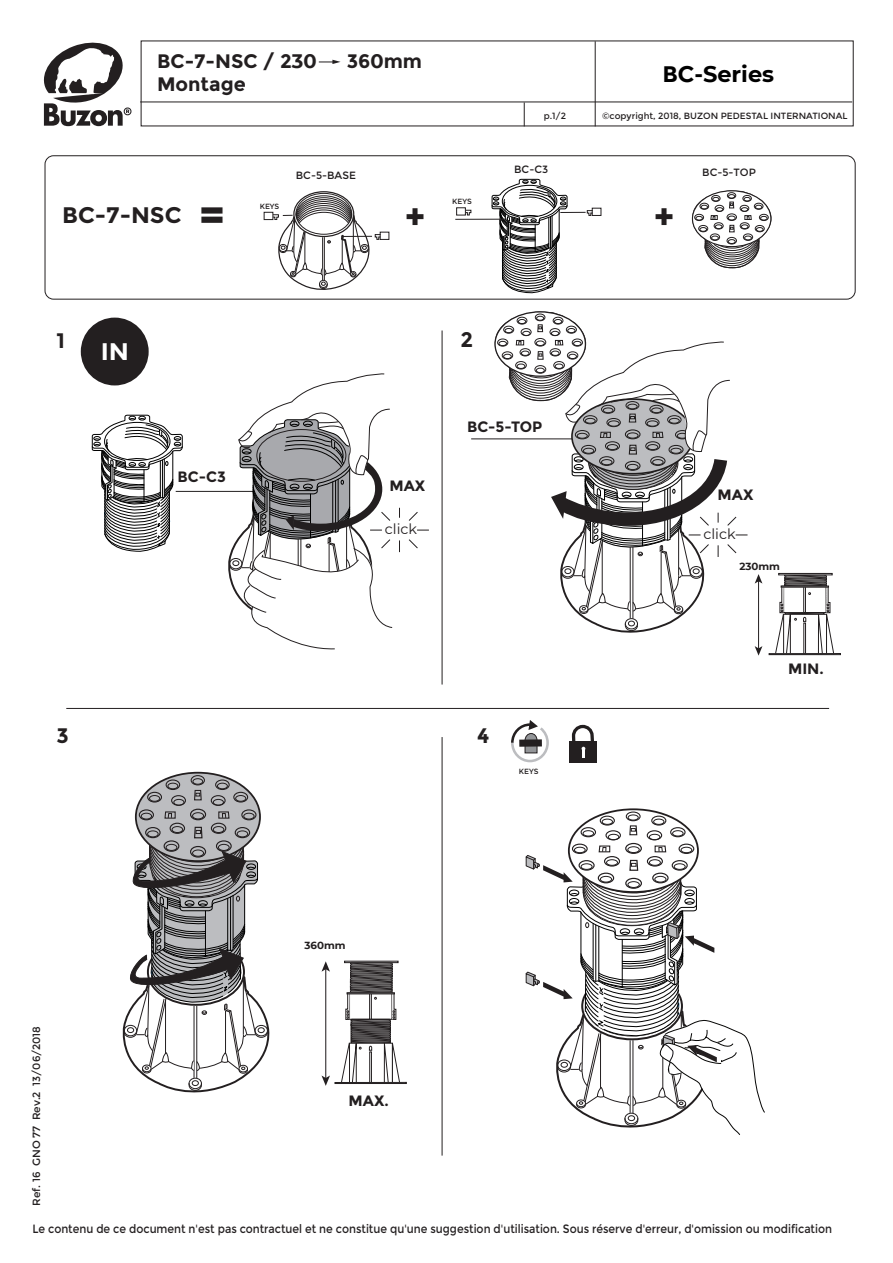
<style>
.page{position:relative;width:893px;height:1263px;background:#fff}
.page>*{position:absolute;margin:0;border:0;box-sizing:border-box;transform-origin:0 0}
.t1{font:900 31.65px "Arial";color:#231f20}
.t2{font:700 24px "Montserrat";color:#fff}
.t3{font:700 22.5px "Montserrat";color:#000}
.t4{font:700 22.5px "Montserrat";color:#231f20}
.t5{font:700 21px "Montserrat";color:#231f20}
.t6{font:700 19.5px "Montserrat";color:#231f20}
.t7{font:700 15px "Montserrat";color:#231f20}
.t8{font:14.25px "Montserrat";color:#231f20}
.t9{font:12px "Montserrat";color:#231f20;scale:.9 1}
.t10{font:10.5px "Montserrat";color:#231f20}
.t11{font:700 10.2px "Montserrat";color:#231f20}
.t12{font:9px "Montserrat";color:#231f20}
.t13{font:7.5px "Montserrat";color:#231f20}
.s1{font-family:"Arial";font-weight:900;font-size:39.45px}
</style>
<div class="page">
<hr style="left:140px;top:102px;width:712px;height:1px;background:#231f20">
<hr style="left:595px;top:41px;width:1px;height:85px;background:#231f20">
<svg style="left:524px;top:102px;width:1px;height:24px"></svg>
<svg style="left:43px;top:42px;width:88px;height:84px"></svg>
<hr style="left:442px;top:330px;width:1px;height:354px;background:#231f20">
<hr style="left:442px;top:737px;width:1px;height:418px;background:#231f20">
<hr style="left:66px;top:708px;width:763px;height:1px;background:#231f20">
<div style="left:570px;top:741px;width:27px;height:22px;background:#231f20"></div>
<svg style="left:571px;top:724px;width:23px;height:34px"></svg>
<hr style="left:758px;top:581px;width:1px;height:68px;background:#231f20">
<svg style="left:755px;top:646px;width:7px;height:10px"></svg>
<svg style="left:755px;top:574px;width:7px;height:10px"></svg>
<svg style="left:319px;top:60px;width:22px;height:4px"></svg>
<div style="left:45px;top:155px;width:811px;height:145px;border:1px solid #231f20;border-radius:9px"></div>
<svg style="left:456px;top:207px;width:16px;height:9px"></svg>
<hr style="left:176px;top:491px;width:94px;height:1px;background:#231f20">
<hr style="left:471px;top:439px;width:104px;height:1px;background:#231f20">
<div style="left:81px;top:318px;width:68px;height:67px;background:#231f20;border-radius:50%"></div>
<svg style="left:492px;top:179px;width:110px;height:114px"></svg>
<hr style="left:455px;top:219px;width:52px;height:1px;background:#231f20">
<svg style="left:511px;top:720px;width:38px;height:43px"></svg>
<div style="left:519px;top:739px;width:23px;height:8px;background:#231f20"></div>
<svg style="left:691px;top:190px;width:81px;height:79px"></svg>
<div style="left:136px;top:773px;width:124px;height:88px;background:#bcbdc0;border-radius:50%"></div>
<div style="left:190px;top:809px;width:16px;height:11px;border:1px solid #231f20;border-radius:50%"></div>
<div style="left:192px;top:812px;width:12px;height:7px;border:1px solid #231f20;border-radius:50%"></div>
<div style="left:241px;top:809px;width:15px;height:11px;border:1px solid #231f20;border-radius:50%"></div>
<div style="left:243px;top:813px;width:11px;height:6px;border:1px solid #231f20;border-radius:50%"></div>
<div style="left:233px;top:792px;width:15px;height:10px;border:1px solid #231f20;border-radius:50%"></div>
<div style="left:235px;top:795px;width:11px;height:6px;border:1px solid #231f20;border-radius:50%"></div>
<div style="left:213px;top:799px;width:11px;height:6px;border:1px solid #231f20;border-radius:50%"></div>
<div style="left:174px;top:799px;width:10px;height:6px;border:1px solid #231f20;border-radius:50%"></div>
<div style="left:215px;top:779px;width:15px;height:11px;border:1px solid #231f20;border-radius:50%"></div>
<div style="left:217px;top:783px;width:11px;height:6px;border:1px solid #231f20;border-radius:50%"></div>
<div style="left:139px;top:809px;width:15px;height:11px;border:1px solid #231f20;border-radius:50%"></div>
<div style="left:141px;top:813px;width:11px;height:6px;border:1px solid #231f20;border-radius:50%"></div>
<div style="left:147px;top:792px;width:15px;height:10px;border:1px solid #231f20;border-radius:50%"></div>
<div style="left:149px;top:795px;width:11px;height:6px;border:1px solid #231f20;border-radius:50%"></div>
<div style="left:171px;top:795px;width:15px;height:11px;border:1px solid #231f20;border-radius:50%"></div>
<div style="left:211px;top:795px;width:15px;height:11px;border:1px solid #231f20;border-radius:50%"></div>
<div style="left:170px;top:823px;width:15px;height:11px;border:1px solid #231f20;border-radius:50%"></div>
<div style="left:211px;top:823px;width:15px;height:11px;border:1px solid #231f20;border-radius:50%"></div>
<div style="left:166px;top:779px;width:14px;height:11px;border:1px solid #231f20;border-radius:50%"></div>
<div style="left:168px;top:783px;width:10px;height:6px;border:1px solid #231f20;border-radius:50%"></div>
<div style="left:191px;top:775px;width:14px;height:10px;border:1px solid #231f20;border-radius:50%"></div>
<div style="left:193px;top:778px;width:10px;height:6px;border:1px solid #231f20;border-radius:50%"></div>
<svg style="left:194px;top:789px;width:8px;height:12px"></svg>
<svg style="left:164px;top:811px;width:12px;height:8px"></svg>
<svg style="left:218px;top:811px;width:12px;height:8px"></svg>
<svg style="left:263px;top:195px;width:127px;height:105px"></svg>
<div style="left:778px;top:573px;width:54px;height:2px;background:#fff;border:1px solid #231f20"></div>
<svg style="left:569px;top:809px;width:129px;height:83px"></svg>
<div style="left:625px;top:843px;width:17px;height:11px;border:1px solid #231f20;border-radius:50%"></div>
<div style="left:678px;top:843px;width:16px;height:11px;border:1px solid #231f20;border-radius:50%"></div>
<div style="left:670px;top:827px;width:16px;height:10px;border:1px solid #231f20;border-radius:50%"></div>
<div style="left:672px;top:830px;width:11px;height:6px;border:1px solid #231f20;border-radius:50%"></div>
<div style="left:649px;top:834px;width:11px;height:6px;border:1px solid #231f20;border-radius:50%"></div>
<div style="left:608px;top:834px;width:11px;height:6px;border:1px solid #231f20;border-radius:50%"></div>
<div style="left:651px;top:816px;width:15px;height:9px;border:1px solid #231f20;border-radius:50%"></div>
<div style="left:653px;top:819px;width:11px;height:6px;border:1px solid #231f20;border-radius:50%"></div>
<div style="left:572px;top:843px;width:16px;height:11px;border:1px solid #231f20;border-radius:50%"></div>
<div style="left:581px;top:827px;width:15px;height:10px;border:1px solid #231f20;border-radius:50%"></div>
<div style="left:583px;top:830px;width:11px;height:6px;border:1px solid #231f20;border-radius:50%"></div>
<div style="left:605px;top:830px;width:16px;height:10px;border:1px solid #231f20;border-radius:50%"></div>
<div style="left:647px;top:830px;width:15px;height:10px;border:1px solid #231f20;border-radius:50%"></div>
<div style="left:600px;top:816px;width:15px;height:9px;border:1px solid #231f20;border-radius:50%"></div>
<div style="left:602px;top:819px;width:11px;height:6px;border:1px solid #231f20;border-radius:50%"></div>
<div style="left:626px;top:811px;width:15px;height:10px;border:1px solid #231f20;border-radius:50%"></div>
<div style="left:628px;top:815px;width:10px;height:5px;border:1px solid #231f20;border-radius:50%"></div>
<svg style="left:629px;top:825px;width:9px;height:11px"></svg>
<svg style="left:399px;top:540px;width:1px;height:12px"></svg>
<svg style="left:417px;top:530px;width:12px;height:1px"></svg>
<svg style="left:408px;top:512px;width:10px;height:9px"></svg>
<svg style="left:409px;top:539px;width:9px;height:10px"></svg>
<svg style="left:223px;top:373px;width:170px;height:277px"></svg>
<svg style="left:487px;top:311px;width:260px;height:322px"></svg>
<svg style="left:92px;top:415px;width:91px;height:137px"></svg>
<svg style="left:122px;top:826px;width:148px;height:267px"></svg>
<svg style="left:525px;top:845px;width:240px;height:290px"></svg>
<svg style="left:322px;top:961px;width:85px;height:125px"></svg>
<svg style="left:768px;top:574px;width:73px;height:81px"></svg>
<h3 class="t6" style="left:157px;top:49px;width:161px">BC-7-NSC / 230</h3>
<h3 class="t6" style="left:347px;top:49px;width:77px">360mm</h3>
<h3 class="t6" style="left:157px;top:73px;width:90px">Montage</h3>
<p class="t10" style="left:296px;top:169px;width:62px">BC-5-BASE</p>
<h3 class="t3" style="left:662px;top:61px;width:113px">BC-Series</h3>
<p class="t12" style="left:544px;top:111px;width:24px">p.1/2</p>
<p class="t12" style="left:602px;top:111px;width:247px">©copyright, 2018, BUZON PEDESTAL INTERNATIONAL</p>
<p class="t10" style="left:514px;top:164px;width:36px">BC-C3</p>
<p class="t10" style="left:702px;top:167px;width:55px">BC-5-TOP</p>
<p class="t13" style="left:452px;top:197px;width:21px">KEYS</p>
<p class="t13" style="left:260px;top:202px;width:21px">KEYS</p>
<h3 class="t4" style="left:62px;top:202px;width:165px">BC-7-NSC <span class="s1">=</span></h3>
<h1 class="t1" style="left:405px;top:193px;width:22px">+</h1>
<h1 class="t1" style="left:654px;top:193px;width:22px">+</h1>
<h3 class="t5" style="left:57px;top:328px;width:10px">1</h3>
<h3 class="t5" style="left:461px;top:327px;width:14px">2</h3>
<h2 class="t2" style="left:101px;top:337px;width:30px">IN</h2>
<p class="t7" style="left:178px;top:467px;width:50px">BC-C3</p>
<p class="t7" style="left:389px;top:477px;width:37px">MAX</p>
<p class="t8" style="left:385px;top:519px;width:34px">click</p>
<p class="t7" style="left:467px;top:418px;width:77px">BC-5-TOP</p>
<h3 class="t5" style="left:57px;top:723px;width:14px">3</h3>
<h3 class="t5" style="left:477px;top:723px;width:14px">4</h3>
<p class="t13" style="left:519px;top:767px;width:21px">KEYS</p>
<p class="t11" style="left:305px;top:938px;width:43px">360mm</p>
<p class="t7" style="left:717px;top:486px;width:37px">MAX</p>
<p class="t8" style="left:703px;top:524px;width:34px">click</p>
<p class="t11" style="left:739px;top:559px;width:42px">230mm</p>
<p class="t7" style="left:788px;top:660px;width:37px">MIN.</p>
<p class="t10" style="left:30px;top:1206px;width:182px;rotate:-90deg">Ref. 16 GNO 77 Rev.2 13/06/2018</p>
<p class="t9" style="left:32px;top:1222px;width:890px">Le contenu de ce document n'est pas contractuel et ne constitue qu'une suggestion d'utilisation. Sous réserve d'erreur, d'omission ou modification</p>
<p class="t7" style="left:348px;top:1091px;width:42px">MAX.</p>
</div>
